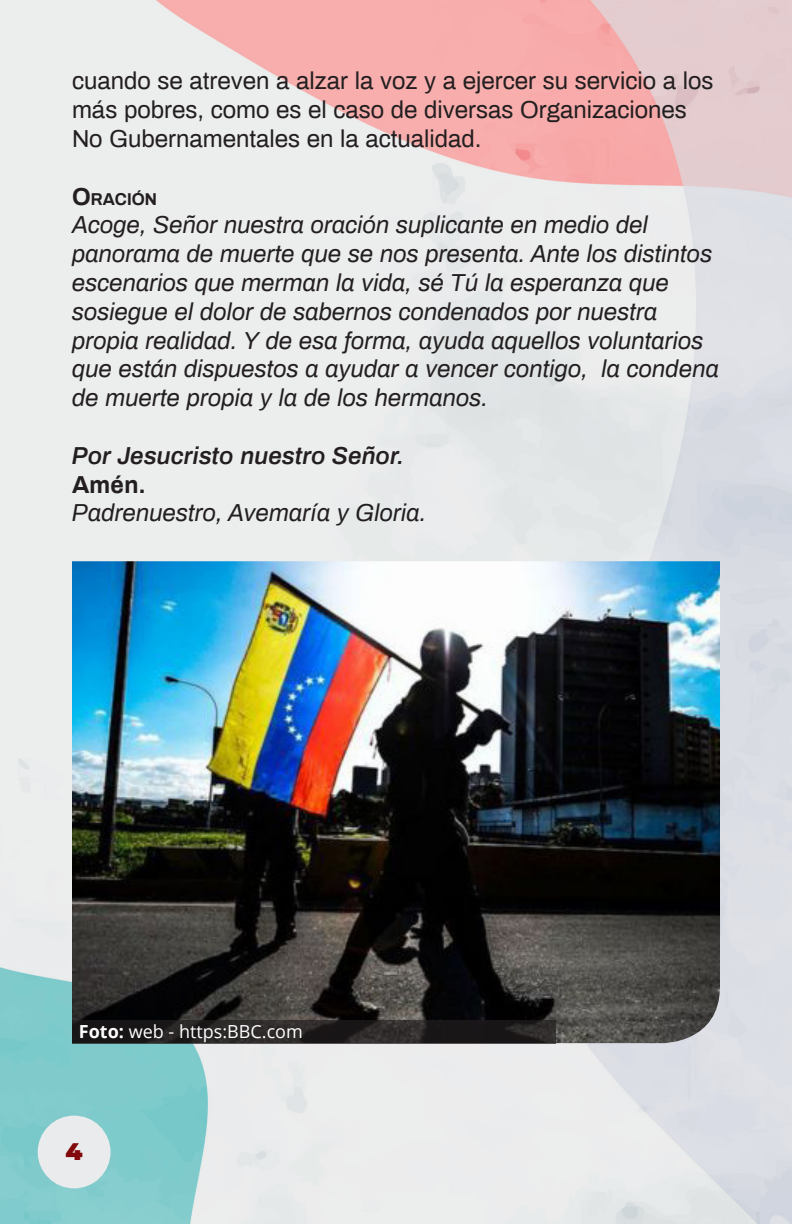
<style>
.page{position:relative;width:792px;height:1224px;background:#fff}
.page>*{position:absolute;margin:0;border:0;box-sizing:border-box;transform-origin:0 0}
.t1{font:italic 24px/28.8px "Archivo";color:#231f20}
.t2{font:24px/28.8px "Archivo";color:#231f20}
.t3{font:italic 600 24px "Archivo";color:#231f20}
.t4{font:700 24px "Archivo";color:#231f20}
.t5{font:900 24px "Montserrat";color:#82080b}
.t6{font:18px "Open Sans";color:#fff}
.t7{font:700 16.8px "Archivo";color:#231f20}
.s1{font-size:24px}
.s2{font-weight:700}
</style>
<div class="page">
<img style="left:0;top:0;width:792px;height:1224px">
<div style="left:38px;top:1116px;width:73px;height:72px;background:#eaebec;border-radius:50%"></div>
<img style="left:72px;top:561px;width:648px;height:482px">
<svg style="left:72px;top:1020px;width:483px;height:24px;background:#252222"></svg>
<p class="t2" style="left:72px;top:66px;width:643px">cuando se atreven a alzar la voz y a ejercer su servicio a los más pobres, como es el caso de diversas Organizaciones<br>No Gubernamentales en la actualidad.</p>
<p class="t7" style="left:72px;top:187px;width:86px"><span class="s1">O</span>RACIÓN</p>
<p class="t1" style="left:72px;top:210px;width:649px">Acoge, Señor nuestra oración suplicante en medio del panorama de muerte que se nos presenta. Ante los distintos escenarios que merman la vida, sé Tú la esperanza que sosiegue el dolor de sabernos condenados por nuestra propia realidad. Y de esa forma, ayuda aquellos voluntarios que están dispuestos a ayudar a vencer contigo, la condena de muerte propia y la de los hermanos.</p>
<p class="t3" style="left:72px;top:439px;width:334px">Por Jesucristo nuestro Señor.</p>
<p class="t4" style="left:72px;top:468px;width:75px">Amén.</p>
<p class="t1" style="left:72px;top:498px;width:356px">Padrenuestro, Avemaría y Gloria.</p>
<p class="t6" style="left:79px;top:1019px;width:225px"><span class="s2">Foto:</span> web - https:BBC.com</p>
<p class="t5" style="left:66px;top:1134px;width:19px">4</p>
</div>
